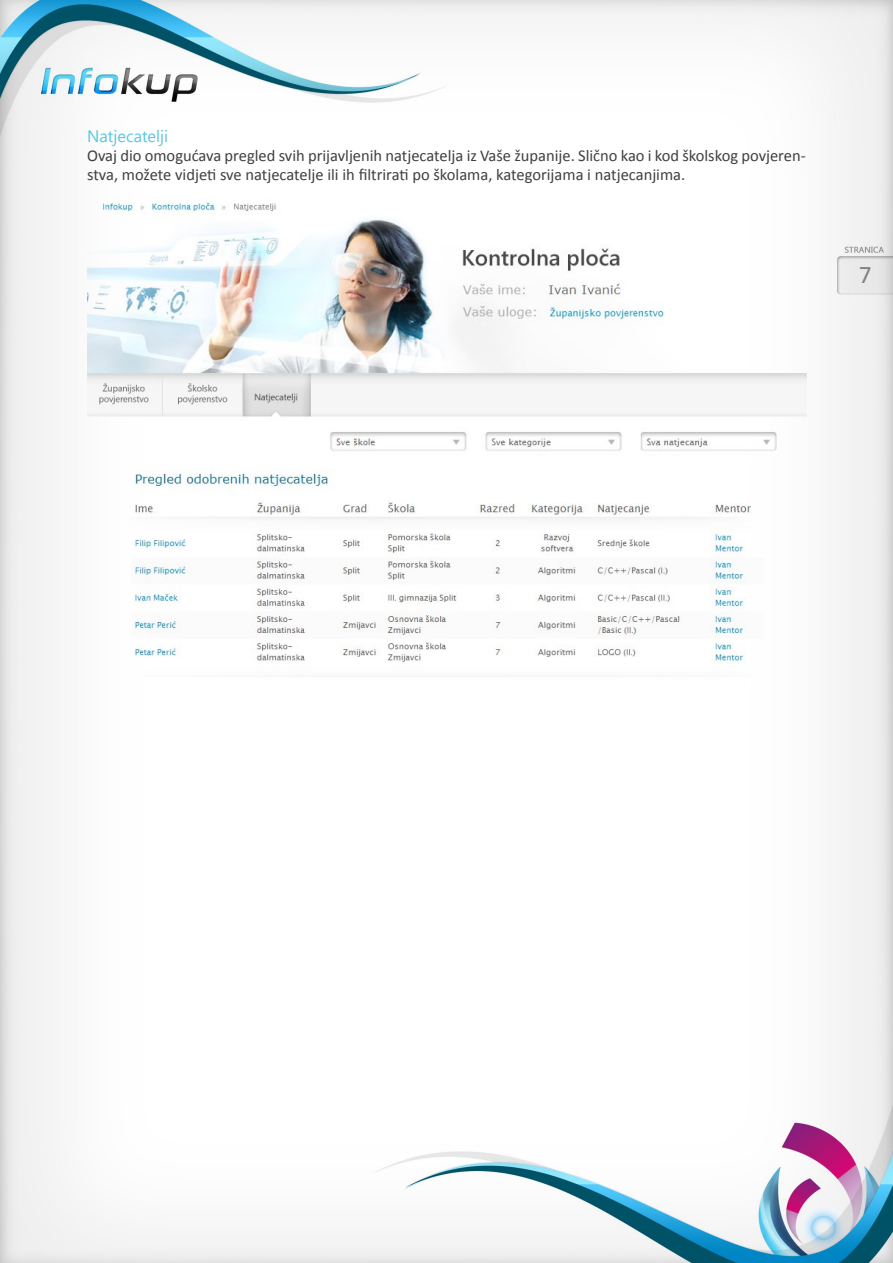
<style>
.page{position:relative;width:893px;height:1263px;background:#fff}
.page>*{position:absolute;margin:0;border:0;box-sizing:border-box;transform-origin:0 0}
.t1{font:25.5px "Calibri";color:#838383}
.t2{font:16.5px/18.9px "Calibri";color:#404040}
.t3{font:16.5px "Segoe UI";color:#58c7e0}
</style>
<div class="page">
<img style="left:0;top:0;width:893px;height:1263px">
<img style="left:87px;top:197px;width:720px;height:505px">
<p class="t3" style="left:87px;top:124px;width:83px">Natjecatelji</p>
<p class="t2" style="left:87px;top:146px;width:720px">Ovaj dio omogućava pregled svih prijavljenih natjecatelja iz Vaše županije. Slično kao i kod školskog povjeren&shy;stva, možete vidjeti sve natjecatelje ili ih filtrirati po školama, kategorijama i natjecanjima.</p>
<h1 class="t1" style="left:859px;top:259px;width:14px">7</h1>
</div>
